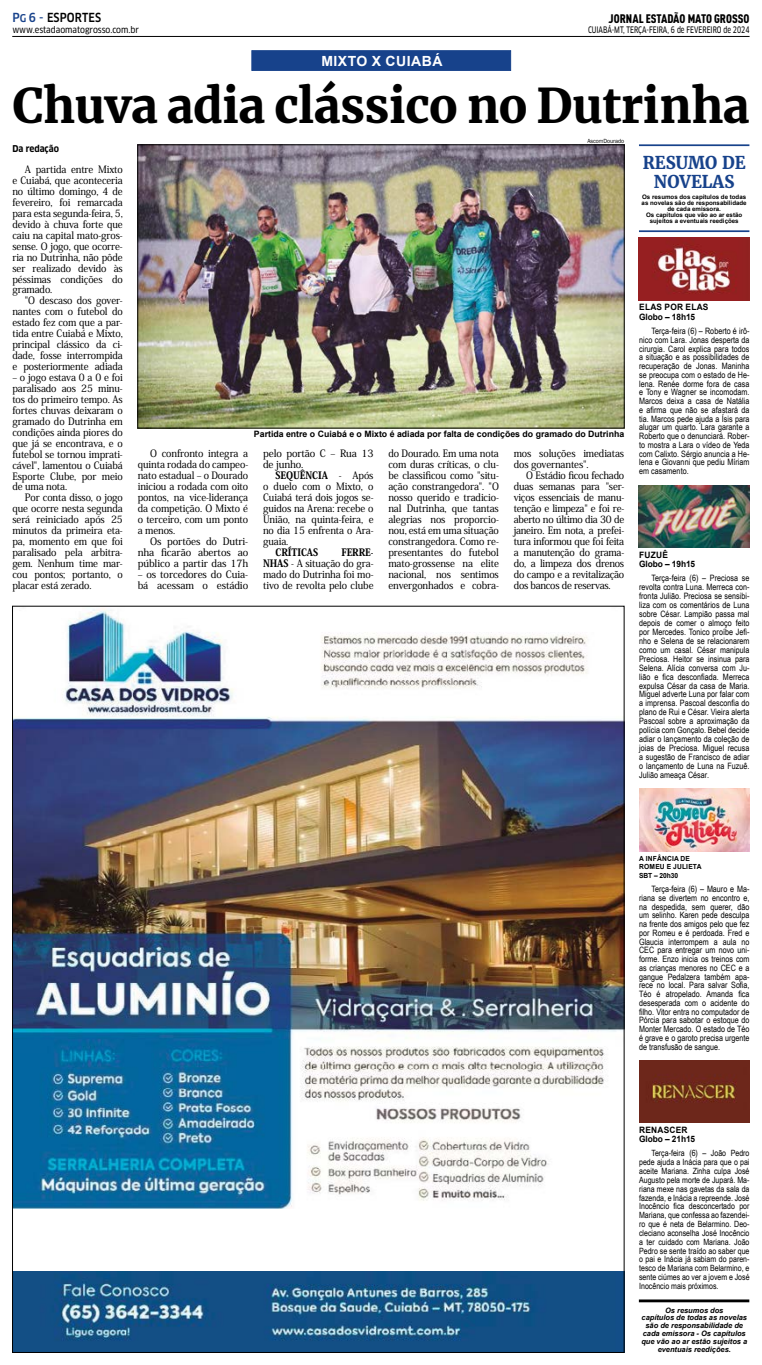
<style>
.page{position:relative;width:762px;height:1365px;background:#fff}
.page>*{position:absolute;margin:0;border:0;box-sizing:border-box;transform-origin:0 0}
.t1{font:700 47.25px "Merriweather";letter-spacing:-.01em;color:#000}
.t2{font:700 17.5px/19.2px "Merriweather";color:#17428b;text-align:center;scale:.95 1}
.t3{font:700 14px "Arial";letter-spacing:.035em;color:#fff}
.t4{font:12.25px "DIN Cond Black Alternate";color:#000}
.t5{font:500 condensed 12.25px "Clan OT";letter-spacing:.01em;color:#000;scale:.95 1}
.t6{font:500 10.06px/10.9px "Koz Min Pro";letter-spacing:-.01em;color:#000;text-align:justify;scale:.95 1}
.t7{font:500 10.06px/10.9px "Koz Min Pro";letter-spacing:-.01em;color:#000}
.t8{font:800 10.06px "Koz Min Pro";letter-spacing:-.01em;color:#000;scale:.95 1}
.t9{font:700 condensed 9.19px "Clan OT";color:#000}
.t10{font:8.75px/8.8px "Arial Narrow";letter-spacing:.005em;color:#000;text-align:justify}
.t11{font:700 8.75px "Arial";color:#000}
.t12{font:700 8.75px/9.6px "Arial";color:#000;scale:.95 1}
.t13{font:8.75px "Clan OT Narrow News";color:#000;scale:.8 1}
.t14{font:8.75px "Clan OT Narrow News";color:#000}
.t15{font:8.58px/8.8px "Arial Narrow";color:#000;text-align:justify}
.t16{font:italic 700 7.44px/7.9px "Arial";color:#000;text-align:center}
.t17{font:700 7px/7.9px "Arial";letter-spacing:.025em;color:#000;scale:.95 1}
.t18{font:700 7px "Arial";letter-spacing:-.01em;color:#000;scale:.95 1}
.t19{font:700 6.12px/6.1px "Arial";color:#000;text-align:center}
.t20{font:6.12px "Franklin Gothic";letter-spacing:-.01em;color:#000;scale:.95 1}
.s1{color:#17428b}
.s2{font-size:10.5px;color:#17428b}
.s3{font-weight:800}
</style>
<div class="page">
<hr style="left:12px;top:36px;width:737px;height:1px;background:#000">
<div style="left:251px;top:50px;width:260px;height:21px;background:#17428b;border:1px solid #17428b"></div>
<hr style="left:639px;top:230px;width:110px;height:2px;background:#17428b">
<hr style="left:639px;top:144px;width:110px;height:2px;background:#17428b">
<hr style="left:638px;top:1299px;width:111px;height:3px;background:#000">
<img style="left:639px;top:788px;width:110px;height:63px">
<img style="left:639px;top:485px;width:110px;height:62px">
<img style="left:639px;top:237px;width:110px;height:63px">
<img style="left:639px;top:1060px;width:110px;height:62px">
<img style="left:140px;top:147px;width:482px;height:279px">
<img style="left:14px;top:609px;width:608px;height:599px">
<img style="left:14px;top:1271px;width:608px;height:79px">
<p class="t5" style="left:12px;top:10px;width:95px"><span class="s1">P</span><span class="s2">G</span> <span class="s1">6 -</span> ESPORTES</p>
<p class="t14" style="left:12px;top:24px;width:128px">www.estadaomatogrosso.com.br</p>
<h3 class="t3" style="left:321px;top:51px;width:123px">MIXTO X CUIABÁ</h3>
<p class="t4" style="left:608px;top:11px;width:142px">JORNAL ESTADÃO MATO GROSSO</p>
<p class="t13" style="left:588px;top:25px;width:203px">CUIABÁ-MT, TERÇA-FEIRA, 6 de FEVEREIRO de 2024</p>
<h1 class="t1" style="left:12px;top:76px;width:738px">Chuva adia clássico no Dutrinha</h1>
<p class="t9" style="left:12px;top:143px;width:48px">Da redação</p>
<p class="t6" style="left:12px;top:163px;width:118px;text-indent:12px">A partida entre Mixto e Cuiabá, que aconteceria no último domingo, 4 de fevereiro, foi remarcada para esta segunda-feira, 5, devido à chuva forte que caiu na capital mato-gros&shy;sense. O jogo, que ocorre&shy;ria no Dutrinha, não pôde ser realizado devido às péssimas condições do gramado.</p>
<p class="t6" style="left:12px;top:295px;width:118px;text-indent:12px">"O descaso dos gover&shy;nantes com o futebol do estado fez com que a par&shy;tida entre Cuiabá e Mixto, principal clássico da ci&shy;dade, fosse interrompida e posteriormente adiada</p>
<p class="t6" style="left:12px;top:371px;width:118px">– o jogo estava 0 a 0 e foi paralisado aos 25 minu&shy;tos do primeiro tempo. As fortes chuvas deixaram o gramado do Dutrinha em condições ainda piores do que já se encontrava, e o futebol se tornou imprati&shy;cável", lamentou o Cuiabá Esporte Clube, por meio de uma nota.</p>
<p class="t6" style="left:12px;top:492px;width:118px;text-indent:12px">Por conta disso, o jogo que ocorre nesta segunda será reiniciado após 25 minutos da primeira eta&shy;pa, momento em que foi paralisado pela arbitra&shy;gem. Nenhum time mar&shy;cou pontos; portanto, o placar está zerado.</p>
<p class="t20" style="left:587px;top:137px;width:40px">AscomDourado</p>
<h2 class="t2" style="left:642px;top:153px;width:110px">RESUMO DE<br>NOVELAS</h2>
<p class="t19" style="left:641px;top:193px;width:107px">Os resumos dos capítulos de todas as novelas são de responsabilidade de cada emissora.<br>Os capítulos que vão ao ar estão sujeitos a eventuais reedições</p>
<p class="t11" style="left:254px;top:428px;width:372px">Partida entre o Cuiabá e o Mixto é adiada por falta de condições do gramado do Dutrinha</p>
<p class="t6" style="left:138px;top:448px;width:118px;text-indent:12px">O confronto integra a quinta rodada do campeo&shy;nato estadual – o Dourado iniciou a rodada com oito pontos, na vice-liderança da competição. O Mixto é o terceiro, com um ponto a menos.</p>
<p class="t7" style="left:138px;top:535px;width:112px;text-align:justify;text-indent:12px">Os portões do Dutri&shy;nha ficarão abertos ao público a partir das 17h</p>
<p class="t7" style="left:138px;top:568px;width:112px">– os torcedores do Cuia&shy;bá acessam o estádio</p>
<p class="t7" style="left:263px;top:448px;width:112px">pelo portão C – Rua 13 de junho.</p>
<p class="t6" style="left:263px;top:469px;width:118px;text-indent:12px"><span class="s3">SEQUÊNCIA</span> - Após o duelo com o Mixto, o Cuiabá terá dois jogos se&shy;guidos na Arena: recebe o União, na quinta-feira, e no dia 15 enfrenta o Ara&shy;guaia.</p>
<p class="t8" style="left:275px;top:544px;width:47px">CRÍTICAS</p>
<p class="t6" style="left:263px;top:546px;width:118px;text-indent:78px"><span class="s3">FERRE-NHAS</span> - A situação do gra&shy;mado do Dutrinha foi mo&shy;tivo de revolta pelo clube</p>
<p class="t6" style="left:388px;top:448px;width:118px">do Dourado. Em uma nota com duras críticas, o clu&shy;be classificou como "situ&shy;ação constrangedora". "O nosso querido e tradicio&shy;nal Dutrinha, que tantas alegrias nos proporcio&shy;nou, está em uma situação constrangedora. Como re&shy;presentantes do futebol mato-grossense na elite nacional, nos sentimos envergonhados e cobra-</p>
<p class="t6" style="left:513px;top:448px;width:118px">mos soluções imediatas dos governantes".</p>
<p class="t6" style="left:513px;top:469px;width:118px;text-indent:12px">O Estádio ficou fechado duas semanas para "ser&shy;viços essenciais de manu&shy;tenção e limpeza" e foi re&shy;aberto no último dia 30 de janeiro. Em nota, a prefei&shy;tura informou que foi feita a manutenção do grama&shy;do, a limpeza dos drenos do campo e a revitalização dos bancos de reservas.</p>
<p class="t12" style="left:639px;top:302px;width:75px">ELAS POR ELAS<br>Globo – 18h15</p>
<p class="t10" style="left:639px;top:326px;width:112px;text-indent:12px">Terça-feira (6) – Roberto é irô&shy;nico com Lara. Jonas desperta da cirurgia. Carol explica para todos a situação e as possibilidades de recuperação de Jonas. Maninha se preocupa com o estado de He&shy;lena. Renée dorme fora de casa e Tony e Wagner se incomodam.<br>Marcos deixa a casa de Natália e afirma que não se afastará da tia. Marcos pede ajuda a Ísis para alugar um quarto. Lara garante a Roberto que o denunciará. Rober&shy;to mostra a Lara o vídeo de Yeda com Calixto. Sérgio anuncia a He&shy;lena e Giovanni que pediu Míriam em casamento.</p>
<p class="t12" style="left:639px;top:549px;width:61px">FUZUÊ<br>Globo – 19h15</p>
<p class="t10" style="left:639px;top:573px;width:112px;text-indent:12px">Terça-feira (6) – Preciosa se revolta contra Luna. Merreca con&shy;fronta Julião. Preciosa se sensibi&shy;liza com os comentários de Luna sobre César. Lampião passa mal depois de comer o almoço feito por Mercedes. Tonico proíbe Jefi&shy;nho e Selena de se relacionarem como um casal. César manipula Preciosa. Heitor se insinua para Selena. Alícia conversa com Ju&shy;lião e fica desconfiada. Merreca expulsa César da casa de Maria.<br>Miguel adverte Luna por falar com a imprensa. Pascoal desconfia do plano de Rui e César. Vieira alerta Pascoal sobre a aproximação da polícia com Gonçalo. Bebel decide adiar o lançamento da coleção de joias de Preciosa. Miguel recusa a sugestão de Francisco de adiar o lançamento de Luna na Fuzuê.<br>Julião ameaça César.</p>
<p class="t17" style="left:639px;top:854px;width:67px">A INFÂNCIA DE<br>ROMEU E JULIETA</p>
<p class="t18" style="left:639px;top:870px;width:43px">SBT – 20h30</p>
<p class="t10" style="left:639px;top:884px;width:112px;text-indent:12px">Terça-feira (6) – Mauro e Ma&shy;riana se divertem no encontro e, na despedida, sem querer, dão um selinho. Karen pede desculpa na frente dos amigos pelo que fez por Romeu e é perdoada. Fred e Glaucia interrompem a aula no CEC para entregar um novo uni&shy;forme. Enzo inicia os treinos com as crianças menores no CEC e a gangue Pedalzera também apa&shy;rece no local. Para salvar Sofia, Téo é atropelado. Amanda fica desesperada com o acidente do filho. Vitor entra no computador de Pórcia para sabotar o estoque do Monter Mercado. O estado de Téo é grave e o garoto precisa urgente de transfusão de sangue.</p>
<p class="t12" style="left:639px;top:1124px;width:61px">RENASCER<br>Globo – 21h15</p>
<p class="t15" style="left:639px;top:1148px;width:112px;text-indent:12px">Terça-feira (6) – João Pedro pede ajuda a Inácia para que o pai aceite Mariana. Zinha culpa José Augusto pela morte de Jupará. Ma&shy;riana mexe nas gavetas da sala da fazenda, e Inácia a repreende. José Inocêncio fica desconcertado por Mariana, que confessa ao fazendei&shy;ro que é neta de Belarmino. Deo&shy;cleciano aconselha José Inocêncio a ter cuidado com Mariana. João Pedro se sente traído ao saber que o pai e Inácia já sabiam do paren&shy;tesco de Mariana com Belarmino, e sente ciúmes ao ver a jovem e José Inocêncio mais próximos.</p>
<p class="t16" style="left:641px;top:1305px;width:107px">Os resumos dos<br>capítulos de todas as novelas são de responsabilidade de cada emissora - Os capítulos que vão ao ar estão sujeitos a eventuais reedições.</p>
</div>
